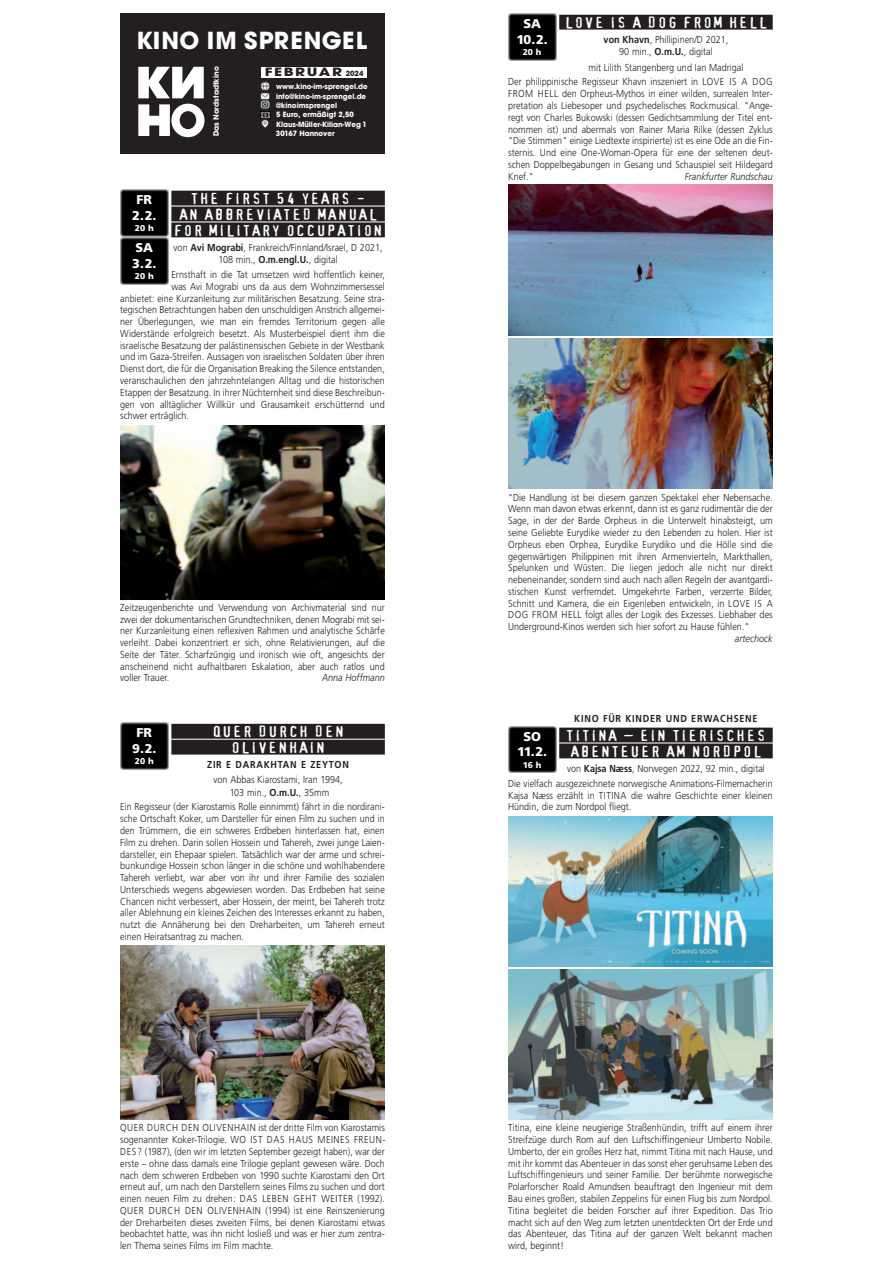
<style>
.page{position:relative;width:893px;height:1263px;background:#fff}
.page>*{position:absolute;margin:0;border:0;box-sizing:border-box;transform-origin:0 0}
.t1{font:700 23.4px "Avant Garde";letter-spacing:.05em;color:#fff}
.t2{font:14.85px/15.9px "Confidential";letter-spacing:.075em;color:#fff;text-align:center;scale:1.2 1}
.t3{font:900 12.75px/15.5px "Frutiger";color:#fff;text-align:center}
.t4{font:700 11.4px "Avant Garde";letter-spacing:.1em;color:#231f20;scale:1.35 1}
.t5{font:300 10.05px/11.7px "Frutiger";color:#231f20;text-align:justify;scale:.9 1}
.t6{font:700 10.05px "Frutiger";letter-spacing:.085em;color:#231f20;scale:.9 1}
.t7{font:italic 300 10.05px "Frutiger";color:#231f20;scale:.9 1}
.t8{font:900 8.55px "Frutiger";color:#fff}
.t9{font:700 7.35px "Avant Garde";color:#fff}
.t10{font:700 7.2px/9.3px "Avant Garde";color:#fff}
.s1{font-size:7.05px}
.s2{font-weight:700}
</style>
<div class="page">
<div style="left:171px;top:191px;width:214px;height:14px;background:#231f20"></div>
<div style="left:171px;top:206px;width:214px;height:15px;background:#231f20"></div>
<div style="left:171px;top:222px;width:214px;height:15px;background:#231f20"></div>
<img style="left:120px;top:189px;width:48px;height:95px">
<div style="left:120px;top:14px;width:265px;height:140px;background:#231f20"></div>
<div style="left:262px;top:67px;width:105px;height:10px;background:#fff"></div>
<div style="left:171px;top:104px;width:33px;height:33px;background:#fff;border-radius:50%"></div>
<svg style="left:138px;top:67px;width:66px;height:31px"></svg>
<svg style="left:138px;top:104px;width:32px;height:32px"></svg>
<div style="left:180px;top:111px;width:16px;height:18px;background:#231f20;border-radius:50%"></div>
<svg style="left:261px;top:82px;width:10px;height:46px"></svg>
<div style="left:171px;top:724px;width:214px;height:14px;background:#231f20"></div>
<div style="left:171px;top:739px;width:214px;height:15px;background:#231f20"></div>
<img style="left:120px;top:722px;width:48px;height:47px">
<img style="left:120px;top:945px;width:265px;height:174px">
<div style="left:559px;top:727px;width:214px;height:15px;background:#231f20"></div>
<div style="left:559px;top:743px;width:214px;height:15px;background:#231f20"></div>
<img style="left:508px;top:726px;width:48px;height:47px">
<img style="left:508px;top:816px;width:265px;height:150px">
<img style="left:508px;top:969px;width:265px;height:150px">
<img style="left:120px;top:425px;width:265px;height:175px">
<div style="left:559px;top:15px;width:214px;height:15px;background:#231f20"></div>
<img style="left:508px;top:14px;width:48px;height:46px">
<img style="left:508px;top:185px;width:265px;height:150px">
<img style="left:508px;top:338px;width:265px;height:151px">
<h1 class="t1" style="left:136px;top:32px;width:232px">KINO IM SPRENGEL</h1>
<p class="t10" style="left:276px;top:83px;width:93px">www.kino-im-sprengel.de info@kino-im-sprengel.de @kinoimsprengel<br>5 Euro, ermäßigt 2,50<br>Klaus-Müller-Kilian-Weg 1<br>30167 Hannover</p>
<p class="t9" style="left:213px;top:136px;width:71px;rotate:-90deg">Das Nordstadtkino</p>
<p class="t4" style="left:265px;top:68px;width:74px">FEBRUAR <span class="s1">2024</span></p>
<h2 class="t2" style="left:174px;top:191px;width:175px">THE FIRST 54 YEARS -<br>AN ABBREVIATED MANUAL<br>FOR MILITARY OCCUPATION</h2>
<p class="t5" style="left:174px;top:242px;width:234px;line-height:12.1px;text-align:center">von <span class="s2">Avi Mograbi</span>, Frankreich/Finnland/Israel, D 2021,<br>108 min., <span class="s2">O.m.engl.U.</span>, digital</p>
<p class="t5" style="left:171px;top:269px;width:239px">Ernsthaft in die Tat umsetzen wird hoffentlich keiner,</p>
<p class="t5" style="left:171px;top:281px;width:239px">was Avi Mograbi uns da aus dem Wohnzimmersessel</p>
<p class="t5" style="left:120px;top:293px;width:295px">anbietet: eine Kurzanleitung zur militärischen Besatzung. Seine stra-</p>
<p class="t5" style="left:120px;top:305px;width:295px">tegischen Betrachtungen haben den unschuldigen Anstrich allgemei-</p>
<p class="t5" style="left:120px;top:316px;width:295px">ner Überlegungen, wie man ein fremdes Territorium gegen alle</p>
<p class="t5" style="left:120px;top:328px;width:295px">Widerstände erfolgreich besetzt. Als Musterbeispiel dient ihm die</p>
<p class="t5" style="left:120px;top:340px;width:295px">israelische Besatzung der palästinensischen Gebiete in der Westbank</p>
<p class="t5" style="left:120px;top:352px;width:295px">und im Gaza-Streifen. Aussagen von israelischen Soldaten über ihren</p>
<p class="t5" style="left:120px;top:364px;width:295px">Dienst dort, die für die Organisation Breaking the Silence entstanden,</p>
<p class="t5" style="left:120px;top:375px;width:295px">veranschaulichen den jahrzehntelangen Alltag und die historischen</p>
<p class="t5" style="left:120px;top:387px;width:295px">Etappen der Besatzung. In ihrer Nüchternheit sind diese Beschreibun-</p>
<p class="t5" style="left:120px;top:399px;width:295px">gen von alltäglicher Willkür und Grausamkeit erschütternd und</p>
<p class="t5" style="left:120px;top:411px;width:78px">schwer erträglich.</p>
<p class="t3" style="left:132px;top:193px;width:26px">FR<br>2.2.</p>
<p class="t8" style="left:135px;top:225px;width:20px">20 h</p>
<p class="t3" style="left:132px;top:241px;width:26px;text-align:left">SA<br>3.2.</p>
<p class="t8" style="left:135px;top:273px;width:20px">20 h</p>
<p class="t5" style="left:120px;top:602px;width:295px">Zeitzeugenberichte und Verwendung von Archivmaterial sind nur zwei der dokumentarischen Grundtechniken, denen Mograbi mit sei&shy;ner Kurzanleitung einen reflexiven Rahmen und analytische Schärfe verleiht. Dabei konzentriert er sich, ohne Relativierungen, auf die Seite der Täter. Scharfzüngig und ironisch wie oft, angesichts der anscheinend nicht aufhaltbaren Eskalation, aber auch ratlos und voller Trauer.</p>
<p class="t7" style="left:322px;top:674px;width:71px">Anna Hoffmann</p>
<h2 class="t2" style="left:212px;top:724px;width:111px">QUER DURCH DEN<br>OLIVENHAIN</h2>
<p class="t6" style="left:207px;top:760px;width:159px">ZIR E DARAKHTAN E ZEYTON</p>
<p class="t5" style="left:213px;top:774px;width:145px;line-height:12.1px;text-align:center">von Abbas Kiarostami, Iran 1994,<br>103 min., <span class="s2">O.m.U.</span>, 35mm</p>
<p class="t5" style="left:120px;top:802px;width:295px">Ein Regisseur (der Kiarostamis Rolle einnimmt) fährt in die nordirani&shy;sche Ortschaft Koker, um Darsteller für einen Film zu suchen und in den Trümmern, die ein schweres Erdbeben hinterlassen hat, einen Film zu drehen. Darin sollen Hossein und Tahereh, zwei junge Laien&shy;darsteller, ein Ehepaar spielen. Tatsächlich war der arme und schrei&shy;bunkundige Hossein schon länger in die schöne und wohlhabendere Tahereh verliebt, war aber von ihr und ihrer Familie des sozialen Unterschieds wegens abgewiesen worden. Das Erdbeben hat seine Chancen nicht verbessert, aber Hossein, der meint, bei Tahereh trotz aller Ablehnung ein kleines Zeichen des Interesses erkannt zu haben, nutzt die Annäherung bei den Dreharbeiten, um Tahereh erneut einen Heiratsantrag zu machen.</p>
<p class="t3" style="left:132px;top:726px;width:26px">FR<br>9.2.</p>
<p class="t8" style="left:135px;top:758px;width:20px">20 h</p>
<p class="t5" style="left:120px;top:1122px;width:296px">QUER DURCH DEN OLIVENHAIN ist der dritte Film von Kiarostamis sogenannter Koker-Trilogie. WO IST DAS HAUS MEINES FREUN-DES? (1987), (den wir im letzten September gezeigt haben), war der erste – ohne dass damals eine Trilogie geplant gewesen wäre. Doch nach dem schweren Erdbeben von 1990 suchte Kiarostami den Ort erneut auf, um nach den Darstellern seines Films zu suchen und dort einen neuen Film zu drehen: DAS LEBEN GEHT WEITER (1992).<br>QUER DURCH DEN OLIVENHAIN (1994) ist eine Reinszenierung der Dreharbeiten dieses zweiten Films, bei denen Kiarostami etwas beobachtet hatte, was ihn nicht losließ und was er hier zum zentra&shy;len Thema seines Films im Film machte.</p>
<h2 class="t2" style="left:565px;top:15px;width:170px">LOVE IS A DOG FROM HELL</h2>
<p class="t5" style="left:604px;top:34px;width:140px;line-height:12.1px;text-align:center"><span class="s2">von Khavn</span>, Phillipinen/D 2021,<br>90 min., <span class="s2">O.m.U.</span>, digital</p>
<p class="t5" style="left:508px;top:61px;width:295px;line-height:14.9px;text-indent:80px">mit Lilith Stangenberg und Ian Madrigal<br>Der philippinische Regisseur Khavn inszeniert in LOVE IS A DOG</p>
<p class="t5" style="left:508px;top:89px;width:295px">FROM HELL den Orpheus-Mythos in einer wilden, surrealen Inter&shy;pretation als Liebesoper und psychedelisches Rockmusical. "Ange&shy;regt von Charles Bukowski (dessen Gedichtsammlung der Titel ent&shy;nommen ist) und abermals von Rainer Maria Rilke (dessen Zyklus "Die Stimmen" einige Liedtexte inspirierte) ist es eine Ode an die Fin&shy;sternis. Und eine One-Woman-Opera für eine der seltenen deut&shy;schen Doppelbegabungen in Gesang und Schauspiel seit Hildegard Knef."</p>
<p class="t3" style="left:517px;top:17px;width:33px">SA<br>10.2.</p>
<p class="t8" style="left:523px;top:49px;width:20px">20 h</p>
<p class="t7" style="left:685px;top:172px;width:99px">Frankfurter Rundschau</p>
<p class="t5" style="left:508px;top:492px;width:295px">"Die Handlung ist bei diesem ganzen Spektakel eher Nebensache.<br>Wenn man davon etwas erkennt, dann ist es ganz rudimentär die der Sage, in der der Barde Orpheus in die Unterwelt hinabsteigt, um seine Geliebte Eurydike wieder zu den Lebenden zu holen. Hier ist Orpheus eben Orphea, Eurydike Eurydiko und die Hölle sind die gegenwärtigen Philippinen mit ihren Armenvierteln, Markthallen, Spelunken und Wüsten. Die liegen jedoch alle nicht nur direkt nebeneinander, sondern sind auch nach allen Regeln der avantgardi&shy;stischen Kunst verfremdet. Umgekehrte Farben, verzerrte Bilder, Schnitt und Kamera, die ein Eigenleben entwickeln, in LOVE IS A DOG FROM HELL folgt alles der Logik des Exzesses. Liebhaber des Under ground-Kinos werden sich hier sofort zu Hause fühlen."</p>
<p class="t7" style="left:735px;top:634px;width:43px">artechock</p>
<p class="t6" style="left:574px;top:714px;width:205px">KINO FÜR KINDER UND ERWACHSENE</p>
<h2 class="t2" style="left:566px;top:728px;width:168px;text-align:left">TITINA – EIN TIERISCHES<br>ABENTEUER AM NORDPOL</h2>
<p class="t5" style="left:508px;top:762px;width:295px;line-height:14.9px;text-indent:59px">von <span class="s2">Kajsa Næss</span>, Norwegen 2022, 92 min., digital<br>Die vielfach ausgezeichnete norwegische Animations-Filmemacherin</p>
<p class="t5" style="left:508px;top:790px;width:295px">Kajsa Næss erzählt in TITINA die wahre Geschichte einer kleinen<br>Hündin, die zum Nordpol fliegt.</p>
<p class="t3" style="left:517px;top:730px;width:31px">SO<br>11.2.</p>
<p class="t8" style="left:523px;top:761px;width:20px">16 h</p>
<p class="t5" style="left:508px;top:1122px;width:295px">Titina, eine kleine neugierige Straßenhündin, trifft auf einem ihrer Streifzüge durch Rom auf den Luftschiffingenieur Umberto Nobile.<br>Umberto, der ein großes Herz hat, nimmt Titina mit nach Hause, und mit ihr kommt das Abenteuer in das sonst eher geruhsame Leben des Luftschiffingenieurs und seiner Familie. Der berühmte norwegische Polarforscher Roald Amundsen beauftragt den Ingenieur mit dem Bau eines großen, stabilen Zeppelins für einen Flug bis zum Nordpol.<br>Titina begleitet die beiden Forscher auf ihrer Expedition. Das Trio macht sich auf den Weg zum letzten unentdeckten Ort der Erde und das Abenteuer, das Titina auf der ganzen Welt bekannt machen wird, beginnt!</p>
</div>
